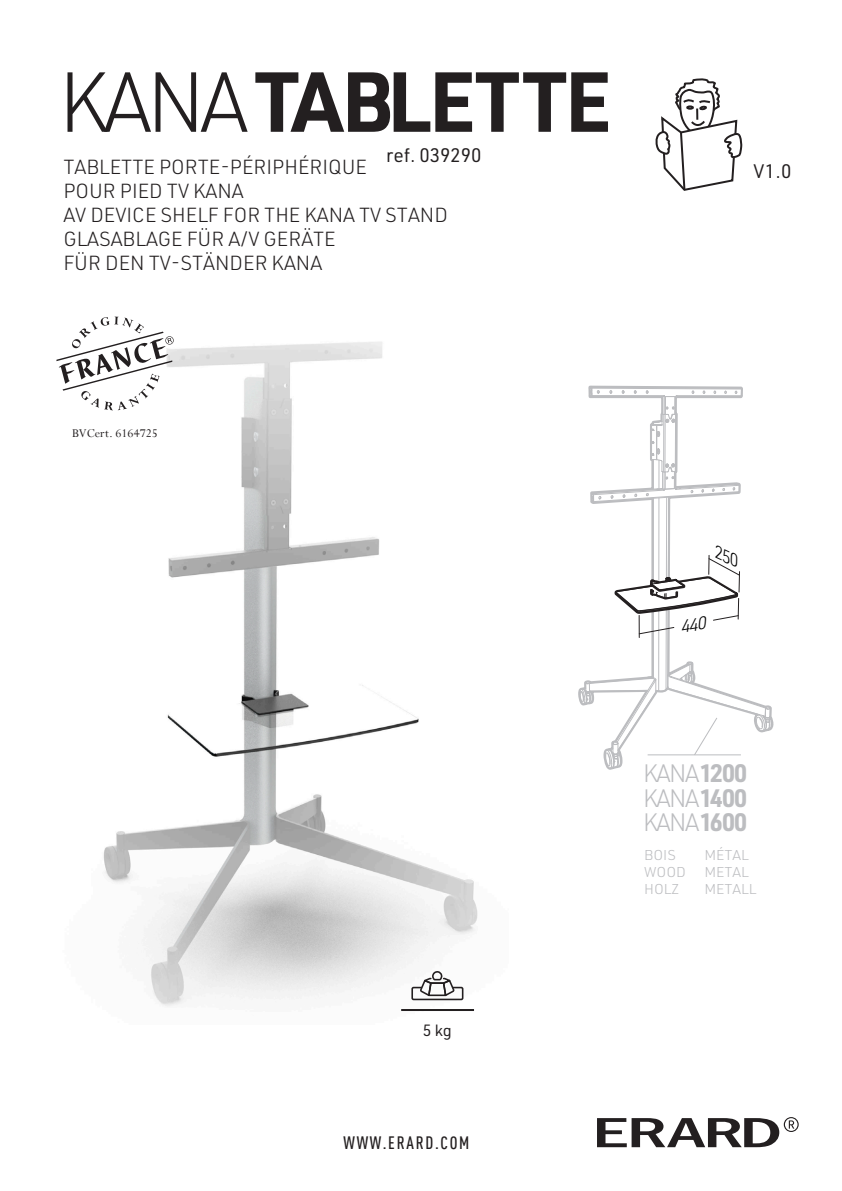
<style>
.page{position:relative;width:842px;height:1191px;background:#fff}
.page>*{position:absolute;margin:0;border:0;box-sizing:border-box;transform-origin:0 0}
.t1{font:700 83.2px "URWDIN";letter-spacing:-.03em;color:#231f20}
.t2{font:300 24.8px/24px "URWDIN";letter-spacing:-.06em;color:#bcbdc0;text-align:justify}
.t3{font:300 20px/24px "URWDIN";color:#231f20}
.t4{font:19.2px "URWDIN";color:#231f20}
.t5{font:500 17.6px "DIN Cond";letter-spacing:.1em;color:#231f20}
.t6{font:16px "URWDIN";color:#231f20}
.t7{font:300 14px/16.8px "URWDIN";color:#bcbdc0}
.t8{font:13.2px "Perpetua";color:#231f20}
.s1{font-weight:300}
.s2{font-weight:700}
</style>
<div class="page">
<img style="left:103px;top:342px;width:375px;height:665px">
<svg style="left:597px;top:1117px;width:202px;height:30px"></svg>
<svg style="left:655px;top:79px;width:86px;height:112px"></svg>
<svg style="left:419px;top:969px;width:37px;height:28px"></svg>
<div style="left:411px;top:986px;width:52px;height:14px;border:2px solid #231f20"></div>
<hr style="left:401px;top:1009px;width:73px;height:2px;background:#231f20">
<svg style="left:56px;top:316px;width:118px;height:94px"></svg>
<svg style="left:579px;top:385px;width:193px;height:384px"></svg>
<h1 class="t1" style="left:58px;top:45px;width:555px"><span class="s1">KANA</span> TABLETTE</h1>
<p class="t3" style="left:63px;top:155px;width:305px">TABLETTE PORTE-PÉRIPHÉRIQUE</p>
<p class="t4" style="left:753px;top:159px;width:40px">V1.0</p>
<p class="t3" style="left:63px;top:179px;width:386px">POUR PIED TV KANA<br>AV DEVICE SHELF FOR THE KANA TV STAND<br>GLASABLAGE FÜR A/V GERÄTE<br>FÜR DEN TV-STÄNDER KANA</p>
<p class="t4" style="left:386px;top:142px;width:97px">ref. 039290</p>
<p class="t8" style="left:72px;top:425px;width:87px">BVCert. 6164725</p>
<p class="t6" style="left:423px;top:1019px;width:31px">5 kg</p>
<p class="t5" style="left:343px;top:1132px;width:127px">WWW.ERARD.COM</p>
<p class="t2" style="left:643px;top:761px;width:106px">KANA<span class="s2">1200<br></span>KANA<span class="s2">1400<br></span>KANA<span class="s2">1600</span></p>
<p class="t7" style="left:704px;top:846px;width:54px">MÉTAL<br>METAL<br>METALL</p>
<p class="t7" style="left:644px;top:846px;width:43px">BOIS<br>WOOD<br>HOLZ</p>
</div>
